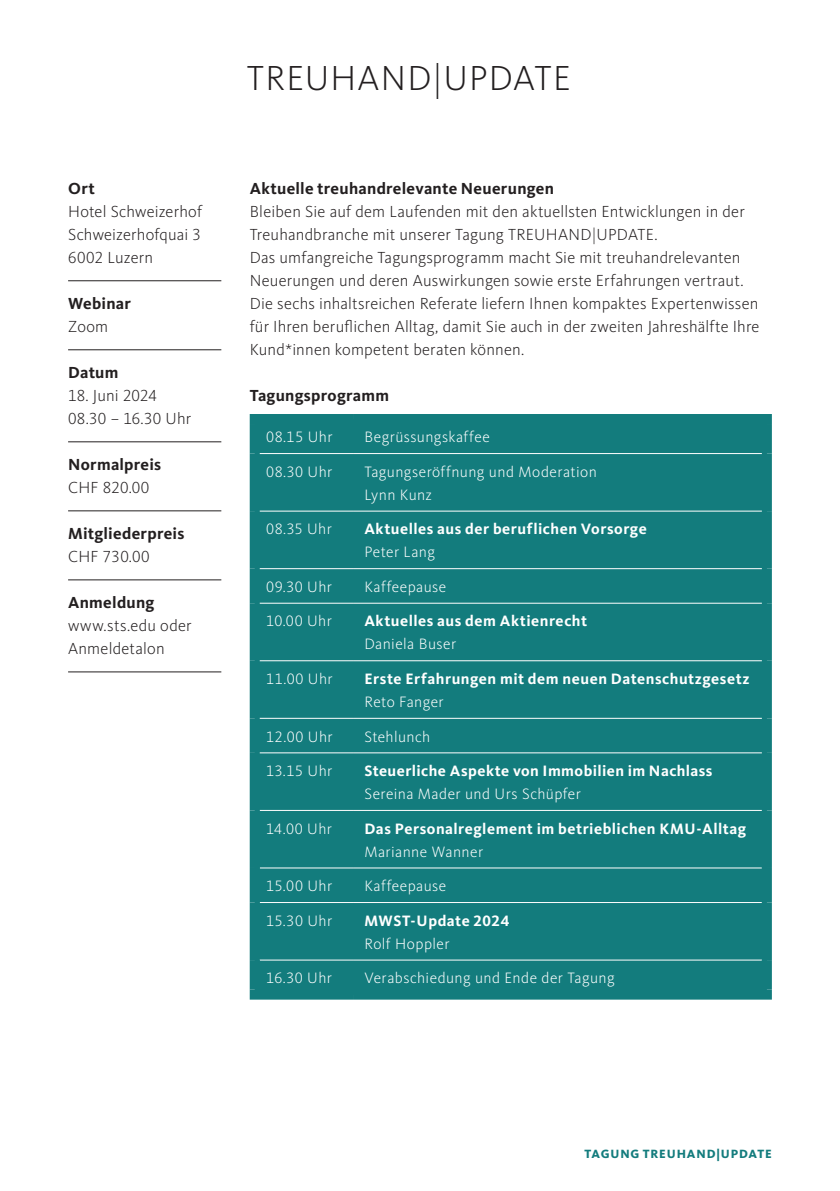
<style>
.page{position:relative;width:840px;height:1191px;background:#fff}
.page>*{position:absolute;margin:0;border:0;box-sizing:border-box;transform-origin:0 0}
.Titel{font:300 36px "Kievit Pro";letter-spacing:.035em;color:#231f20}
.Grundtext{font:300 16.6px/23px "Kievit Pro";letter-spacing:.01em;color:#231f20}
.Grundtext_Infospalte{font:300 16.6px/23px "Kievit Pro";letter-spacing:.01em;color:#231f20}
.Grundtext_Infospalte-2{font:700 16.6px/23px "Kievit Pro";letter-spacing:.015em;color:#231f20}
.Grundtext-2{font:700 16.6px "Kievit Pro";letter-spacing:.015em;color:#231f20}
.Grundtext-3{font:300 15.6px "Kievit Pro";letter-spacing:.025em;color:#fff}
.Grundtext-4{font:700 15.6px "Kievit Pro";letter-spacing:.03em;color:#fff}
.Seitenzahl_rechts{font:800 12.4px "Kievit Pro";letter-spacing:.07em;color:#137c7d}
.s1{font-weight:700}
.s2{font-weight:300}
</style>
<div class="page">
<div style="left:259px;top:424px;width:502px;height:565px;background:#137c7d"></div>
<div style="left:249px;top:414px;width:104px;height:10px;background:#137c7d"></div>
<div style="left:249px;top:424px;width:10px;height:29px;background:#137c7d"></div>
<div style="left:353px;top:414px;width:418px;height:10px;background:#137c7d"></div>
<div style="left:761px;top:424px;width:10px;height:29px;background:#137c7d"></div>
<div style="left:249px;top:453px;width:10px;height:58px;background:#137c7d"></div>
<div style="left:761px;top:453px;width:10px;height:58px;background:#137c7d"></div>
<div style="left:249px;top:511px;width:10px;height:57px;background:#137c7d"></div>
<div style="left:761px;top:511px;width:10px;height:57px;background:#137c7d"></div>
<div style="left:249px;top:568px;width:10px;height:35px;background:#137c7d"></div>
<div style="left:761px;top:568px;width:10px;height:35px;background:#137c7d"></div>
<div style="left:249px;top:603px;width:10px;height:58px;background:#137c7d"></div>
<div style="left:761px;top:603px;width:10px;height:58px;background:#137c7d"></div>
<div style="left:249px;top:661px;width:10px;height:57px;background:#137c7d"></div>
<div style="left:761px;top:661px;width:10px;height:57px;background:#137c7d"></div>
<div style="left:249px;top:718px;width:10px;height:35px;background:#137c7d"></div>
<div style="left:761px;top:718px;width:10px;height:35px;background:#137c7d"></div>
<div style="left:249px;top:753px;width:10px;height:57px;background:#137c7d"></div>
<div style="left:761px;top:753px;width:10px;height:57px;background:#137c7d"></div>
<hr style="left:259px;top:453px;width:94px;height:1px;background:#fff">
<hr style="left:353px;top:453px;width:408px;height:1px;background:#fff">
<hr style="left:259px;top:510px;width:94px;height:1px;background:#fff">
<hr style="left:353px;top:510px;width:408px;height:1px;background:#fff">
<hr style="left:259px;top:568px;width:94px;height:1px;background:#fff">
<hr style="left:353px;top:568px;width:408px;height:1px;background:#fff">
<hr style="left:259px;top:602px;width:94px;height:1px;background:#fff">
<hr style="left:353px;top:602px;width:408px;height:1px;background:#fff">
<hr style="left:259px;top:660px;width:94px;height:1px;background:#fff">
<hr style="left:353px;top:660px;width:408px;height:1px;background:#fff">
<hr style="left:259px;top:718px;width:94px;height:1px;background:#fff">
<hr style="left:353px;top:718px;width:408px;height:1px;background:#fff">
<hr style="left:259px;top:752px;width:94px;height:1px;background:#fff">
<hr style="left:353px;top:752px;width:408px;height:1px;background:#fff">
<hr style="left:259px;top:810px;width:94px;height:1px;background:#fff">
<hr style="left:353px;top:810px;width:408px;height:1px;background:#fff">
<hr style="left:259px;top:867px;width:94px;height:1px;background:#fff">
<hr style="left:353px;top:867px;width:408px;height:1px;background:#fff">
<hr style="left:259px;top:902px;width:94px;height:1px;background:#fff">
<hr style="left:353px;top:902px;width:408px;height:1px;background:#fff">
<div style="left:249px;top:810px;width:10px;height:58px;background:#137c7d"></div>
<div style="left:761px;top:810px;width:10px;height:58px;background:#137c7d"></div>
<div style="left:249px;top:868px;width:10px;height:34px;background:#137c7d"></div>
<div style="left:761px;top:868px;width:10px;height:34px;background:#137c7d"></div>
<div style="left:249px;top:902px;width:10px;height:58px;background:#137c7d"></div>
<div style="left:761px;top:902px;width:10px;height:58px;background:#137c7d"></div>
<hr style="left:259px;top:959px;width:94px;height:1px;background:#fff">
<hr style="left:353px;top:959px;width:408px;height:1px;background:#fff">
<div style="left:249px;top:960px;width:10px;height:29px;background:#137c7d"></div>
<div style="left:761px;top:960px;width:10px;height:29px;background:#137c7d"></div>
<div style="left:249px;top:989px;width:104px;height:10px;background:#137c7d"></div>
<div style="left:353px;top:989px;width:418px;height:10px;background:#137c7d"></div>
<hr style="left:68px;top:280px;width:153px;height:1px;background:#231f20">
<hr style="left:68px;top:349px;width:153px;height:1px;background:#231f20">
<hr style="left:68px;top:441px;width:153px;height:1px;background:#231f20">
<hr style="left:68px;top:510px;width:153px;height:1px;background:#231f20">
<hr style="left:68px;top:579px;width:153px;height:1px;background:#231f20">
<hr style="left:68px;top:671px;width:153px;height:1px;background:#231f20">
<p class="Grundtext_Infospalte" style="left:68px;top:177px;width:135px"><span class="s1">Ort<br></span>Hotel Schweizerhof<br>Schweizerhofquai 3<br>6002 Luzern</p>
<p class="Grundtext_Infospalte-2" style="left:68px;top:292px;width:64px">Webinar<br><span class="s2">Zoom</span></p>
<p class="Grundtext_Infospalte-2" style="left:68px;top:361px;width:52px">Datum</p>
<p class="Grundtext_Infospalte" style="left:68px;top:384px;width:125px">18. Juni 2024<br>08.30 – 16.30 Uhr</p>
<p class="Grundtext_Infospalte-2" style="left:68px;top:453px;width:95px">Normalpreis<br><span class="s2">CHF 820.00</span></p>
<p class="Grundtext_Infospalte-2" style="left:68px;top:522px;width:118px">Mitgliederpreis<br><span class="s2">CHF 730.00</span></p>
<p class="Grundtext_Infospalte" style="left:68px;top:591px;width:125px"><span class="s1">Anmeldung </span>www.sts.edu oder<br>Anmeldetalon</p>
<p class="Titel" style="left:247px;top:56px;width:325px">TREUHAND|UPDATE</p>
<p class="Grundtext-2" style="left:249px;top:179px;width:306px">Aktuelle treuhandrelevante Neuerungen</p>
<p class="Grundtext" style="left:249px;top:200px;width:511px">Bleiben Sie auf dem Laufenden mit den aktuellsten Entwicklungen in der Treuhandbranche mit unserer Tagung TREUHAND|UPDATE.<br>Das umfangreiche Tagungsprogramm macht Sie mit treuhandrelevanten Neuerungen und deren Auswirkungen sowie erste Erfahrungen vertraut.<br>Die sechs inhaltsreichen Referate liefern Ihnen kompaktes Expertenwissen für Ihren beruflichen Alltag, damit Sie auch in der zweiten Jahreshälfte Ihre Kund*innen kompetent beraten können.</p>
<p class="Grundtext-2" style="left:249px;top:386px;width:141px">Tagungsprogramm</p>
<p class="Grundtext-3" style="left:266px;top:428px;width:68px">08.15 Uhr</p>
<p class="Grundtext-3" style="left:364px;top:428px;width:127px">Begrüssungskaffee</p>
<p class="Grundtext-3" style="left:266px;top:462px;width:68px">08.30 Uhr</p>
<p class="Grundtext-3" style="left:364px;top:462px;width:234px">Tagungseröffnung und Moderation</p>
<p class="Grundtext-3" style="left:364px;top:485px;width:69px">Lynn Kunz</p>
<p class="Grundtext-3" style="left:266px;top:520px;width:67px">08.35 Uhr</p>
<p class="Grundtext-4" style="left:364px;top:520px;width:284px">Aktuelles aus der beruflichen Vorsorge</p>
<p class="Grundtext-3" style="left:364px;top:543px;width:72px">Peter Lang</p>
<p class="Grundtext-3" style="left:266px;top:577px;width:67px">09.30 Uhr</p>
<p class="Grundtext-3" style="left:364px;top:577px;width:83px">Kaffeepause</p>
<p class="Grundtext-3" style="left:266px;top:612px;width:67px">10.00 Uhr</p>
<p class="Grundtext-4" style="left:364px;top:612px;width:224px">Aktuelles aus dem Aktienrecht</p>
<p class="Grundtext-3" style="left:364px;top:635px;width:93px">Daniela Buser</p>
<p class="Grundtext-3" style="left:266px;top:669px;width:68px">11.00 Uhr</p>
<p class="Grundtext-4" style="left:364px;top:669px;width:386px">Erste Erfahrungen mit dem neuen Datenschutzgesetz</p>
<p class="Grundtext-3" style="left:364px;top:692px;width:81px">Reto Fanger</p>
<p class="Grundtext-3" style="left:266px;top:727px;width:68px">12.00 Uhr</p>
<p class="Grundtext-3" style="left:364px;top:727px;width:67px">Stehlunch</p>
<p class="Grundtext-3" style="left:266px;top:761px;width:68px">13.15 Uhr</p>
<p class="Grundtext-4" style="left:364px;top:761px;width:349px">Steuerliche Aspekte von Immobilien im Nachlass</p>
<p class="Grundtext-3" style="left:364px;top:784px;width:218px">Sereina Mader und Urs Schüpfer</p>
<p class="Grundtext-3" style="left:266px;top:819px;width:67px">14.00 Uhr</p>
<p class="Grundtext-4" style="left:364px;top:819px;width:383px">Das Personalreglement im betrieblichen KMU-Alltag</p>
<p class="Grundtext-3" style="left:364px;top:842px;width:120px">Marianne Wanner</p>
<p class="Grundtext-3" style="left:266px;top:876px;width:67px">15.00 Uhr</p>
<p class="Grundtext-3" style="left:364px;top:876px;width:83px">Kaffeepause</p>
<p class="Grundtext-3" style="left:266px;top:911px;width:67px">15.30 Uhr</p>
<p class="Grundtext-4" style="left:364px;top:911px;width:146px">MWST-Update 2024</p>
<p class="Grundtext-3" style="left:364px;top:934px;width:87px">Rolf Hoppler</p>
<p class="Grundtext-3" style="left:266px;top:968px;width:67px">16.30 Uhr</p>
<p class="Grundtext-3" style="left:364px;top:968px;width:251px">Verabschiedung und Ende der Tagung</p>
<p class="Seitenzahl_rechts" style="left:584px;top:1146px;width:189px">TAGUNG TREUHAND|UPDATE</p>
</div>
